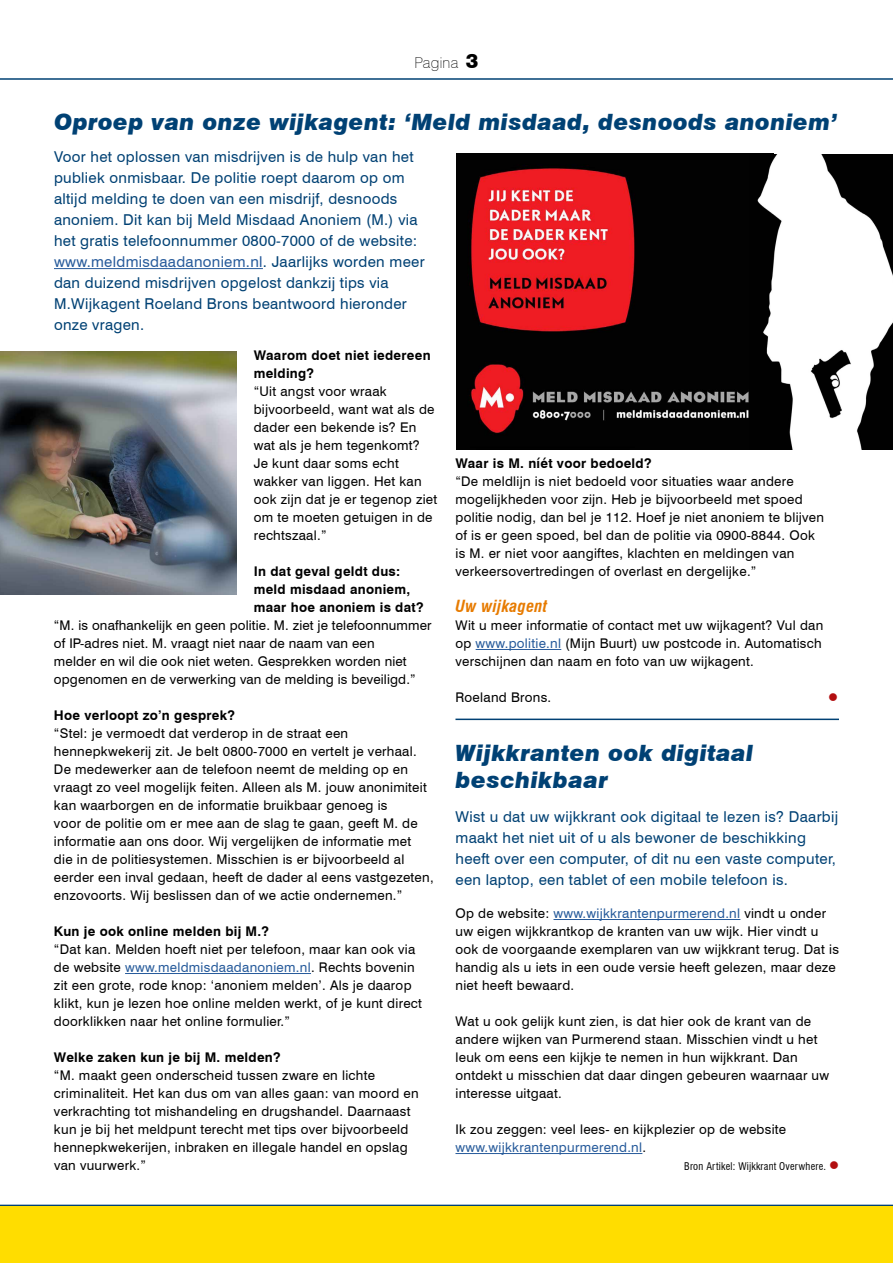
<style>
.page{position:relative;width:893px;height:1263px;background:#fff}
.page>*{position:absolute;margin:0;border:0;box-sizing:border-box;transform-origin:0 0}
.H1__Kop{font:italic 900 22.5px/27px "Swiss 721 BT";letter-spacing:.02em;color:#004174}
.H2__Subkop{font:italic 700 condensed 16.35px "Swiss 721 BT";letter-spacing:.02em;color:#e77b00}
.H__Introtekst{font:15px/21px "Swiss 721 BT";letter-spacing:.02em;color:#004174}
.t1{font:100 15px "Swiss 721 BT";letter-spacing:.02em;color:#000}
.P__Tekst_plat{font:13.35px/18px "Swiss 721 BT";letter-spacing:.02em;color:#000}
.P__Tekst_plat-2{font:700 13.35px/18px "Swiss 721 BT";letter-spacing:.02em;color:#000}
.P__Tekst_plat-3{font:13.35px "Wingdings";color:#b20e10}
.P__Tekst_plat-4{font:condensed 10.35px "Swiss 721 BT";letter-spacing:.02em;color:#000}
.s1{font-family:"Swiss 721 BT Black No 2";font-weight:400;font-size:18px}
.s2{color:#275b9b}
.s3{color:#b20e10}
</style>
<div class="page">
<hr style="left:0;top:78px;width:893px;height:2px;background:#004174">
<hr style="left:0;top:1205px;width:893px;height:1px;background:#004174">
<div style="left:0;top:1206px;width:893px;height:57px;background:#fd0"></div>
<hr style="left:54px;top:268px;width:209px;height:1px;background:#275b9b">
<hr style="left:125px;top:973px;width:186px;height:1px;background:#275b9b">
<hr style="left:476px;top:649px;width:85px;height:1px;background:#275b9b">
<hr style="left:455px;top:719px;width:384px;height:1px;background:#004174">
<hr style="left:553px;top:919px;width:187px;height:1px;background:#275b9b">
<hr style="left:455px;top:1153px;width:187px;height:1px;background:#275b9b">
<img style="left:0;top:352px;width:237px;height:242px">
<img style="left:456px;top:153px;width:318px;height:295px">
<img style="left:749px;top:154px;width:144px;height:295px">
<p class="t1" style="left:414px;top:53px;width:66px">Pagina <span class="s1">3</span></p>
<h1 class="H1__Kop" style="left:54px;top:108px;width:785px">Oproep van onze wijkagent: ‘Meld misdaad, desnoods anoniem’</h1>
<p class="H__Introtekst" style="left:54px;top:146px;width:372px">Voor het oplossen van misdrijven is de hulp van het publiek onmisbaar. De politie roept daarom op om altijd melding te doen van een misdrijf, desnoods anoniem. Dit kan bij Meld Misdaad Anoniem (M.) via het gratis telefoonnummer 0800-7000 of de website: <span class="s2">www.meldmisdaadanoniem.nl</span>. Jaarlijks worden meer dan duizend misdrijven opgelost dankzij tips via M.Wijkagent Roeland Brons beantwoord hieronder onze vragen.</p>
<p class="P__Tekst_plat-2" style="left:254px;top:346px;width:178px">Waarom doet niet iedereen melding?</p>
<p class="P__Tekst_plat" style="left:254px;top:382px;width:185px">“Uit angst voor wraak bijvoorbeeld, want wat als de dader een bekende is? En wat als je hem tegenkomt?<br>Je kunt daar soms echt wakker van liggen. Het kan ook zijn dat je er tegenop ziet om te moeten getuigen in de rechtszaal.”</p>
<p class="P__Tekst_plat-2" style="left:254px;top:562px;width:171px">In dat geval geldt dus: meld misdaad anoniem, maar hoe anoniem is dat?</p>
<p class="P__Tekst_plat" style="left:54px;top:616px;width:379px">“M. is onafhankelijk en geen politie. M. ziet je telefoonnummer of IP-adres niet. M. vraagt niet naar de naam van een<br>melder en wil die ook niet weten. Gesprekken worden niet opgenomen en de verwerking van de melding is beveiligd.”</p>
<p class="P__Tekst_plat-2" style="left:54px;top:706px;width:182px">Hoe verloopt zo’n gesprek?</p>
<p class="P__Tekst_plat" style="left:54px;top:724px;width:381px">“Stel: je vermoedt dat verderop in de straat een hennepkwekerij zit. Je belt 0800-7000 en vertelt je verhaal.<br>De medewerker aan de telefoon neemt de melding op en vraagt zo veel mogelijk feiten. Alleen als M. jouw anonimiteit kan waarborgen en de informatie bruikbaar genoeg is<br>voor de politie om er mee aan de slag te gaan, geeft M. de informatie aan ons door. Wij vergelijken de informatie met<br>die in de politiesystemen. Misschien is er bijvoorbeeld al eerder een inval gedaan, heeft de dader al eens vastgezeten, enzovoorts. Wij beslissen dan of we actie ondernemen.”</p>
<p class="P__Tekst_plat-2" style="left:54px;top:922px;width:217px">Kun je ook online melden bij M.?</p>
<p class="P__Tekst_plat" style="left:54px;top:940px;width:369px">“Dat kan. Melden hoeft niet per telefoon, maar kan ook via de website <span class="s2">www.meldmisdaadanoniem.nl</span>. Rechts bovenin zit een grote, rode knop: ‘anoniem melden’. Als je daarop klikt, kun je lezen hoe online melden werkt, of je kunt direct doorklikken naar het online formulier.”</p>
<p class="P__Tekst_plat-2" style="left:54px;top:1048px;width:228px">Welke zaken kun je bij M. melden?</p>
<p class="P__Tekst_plat" style="left:54px;top:1066px;width:366px">“M. maakt geen onderscheid tussen zware en lichte criminaliteit. Het kan dus om van alles gaan: van moord en verkrachting tot mishandeling en drugshandel. Daarnaast kun je bij het meldpunt terecht met tips over bijvoorbeeld hennepkwekerijen, inbraken en illegale handel en opslag van vuurwerk.”</p>
<p class="P__Tekst_plat-2" style="left:455px;top:454px;width:197px">Waar is M. níét voor bedoeld?</p>
<p class="P__Tekst_plat" style="left:455px;top:472px;width:370px">“De meldlijn is niet bedoeld voor situaties waar andere mogelijkheden voor zijn. Heb je bijvoorbeeld met spoed politie nodig, dan bel je 112. Hoef je niet anoniem te blijven of is er geen spoed, bel dan de politie via 0900-8844. Ook is M. er niet voor aangiftes, klachten en meldingen van verkeersovertredingen of overlast en dergelijke.”</p>
<h2 class="H2__Subkop" style="left:455px;top:596px;width:94px">Uw wijkagent</h2>
<p class="P__Tekst_plat" style="left:455px;top:616px;width:369px">Wit u meer informatie of contact met uw wijkagent? Vul dan op <span class="s2">www.politie.nl</span> (Mijn Buurt) uw postcode in. Automatisch verschijnen dan naam en foto van uw wijkagent.</p>
<p class="P__Tekst_plat" style="left:455px;top:688px;width:97px">Roeland Brons.</p>
<p class="P__Tekst_plat-3" style="left:828px;top:690px;width:11px">●</p>
<h1 class="H1__Kop" style="left:455px;top:739px;width:299px">Wijkkranten ook digitaal beschikbaar</h1>
<p class="H__Introtekst" style="left:455px;top:806px;width:384px">Wist u dat uw wijkkrant ook digitaal te lezen is? Daarbij maakt het niet uit of u als bewoner de beschikking heeft over een computer, of dit nu een vaste computer, een laptop, een tablet of een mobile telefoon is.</p>
<p class="P__Tekst_plat" style="left:455px;top:904px;width:385px">Op de website: <span class="s2">www.wijkkrantenpurmerend.nl</span> vindt u onder uw eigen wijkkrantkop de kranten van uw wijk. Hier vindt u ook de voorgaande exemplaren van uw wijkkrant terug. Dat is handig als u iets in een oude versie heeft gelezen, maar deze niet heeft bewaard.</p>
<p class="P__Tekst_plat" style="left:455px;top:1012px;width:375px">Wat u ook gelijk kunt zien, is dat hier ook de krant van de andere wijken van Purmerend staan. Misschien vindt u het leuk om eens een kijkje te nemen in hun wijkkrant. Dan ontdekt u misschien dat daar dingen gebeuren waarnaar uw interesse uitgaat.</p>
<p class="P__Tekst_plat" style="left:455px;top:1120px;width:332px">Ik zou zeggen: veel lees- en kijkplezier op de website <span class="s2">www.wijkkrantenpurmerend.nl</span>.</p>
<p class="P__Tekst_plat-4" style="left:684px;top:1160px;width:156px">Bron Artikel: Wijkkrant Overwhere. <span class="s3">●</span></p>
</div>
